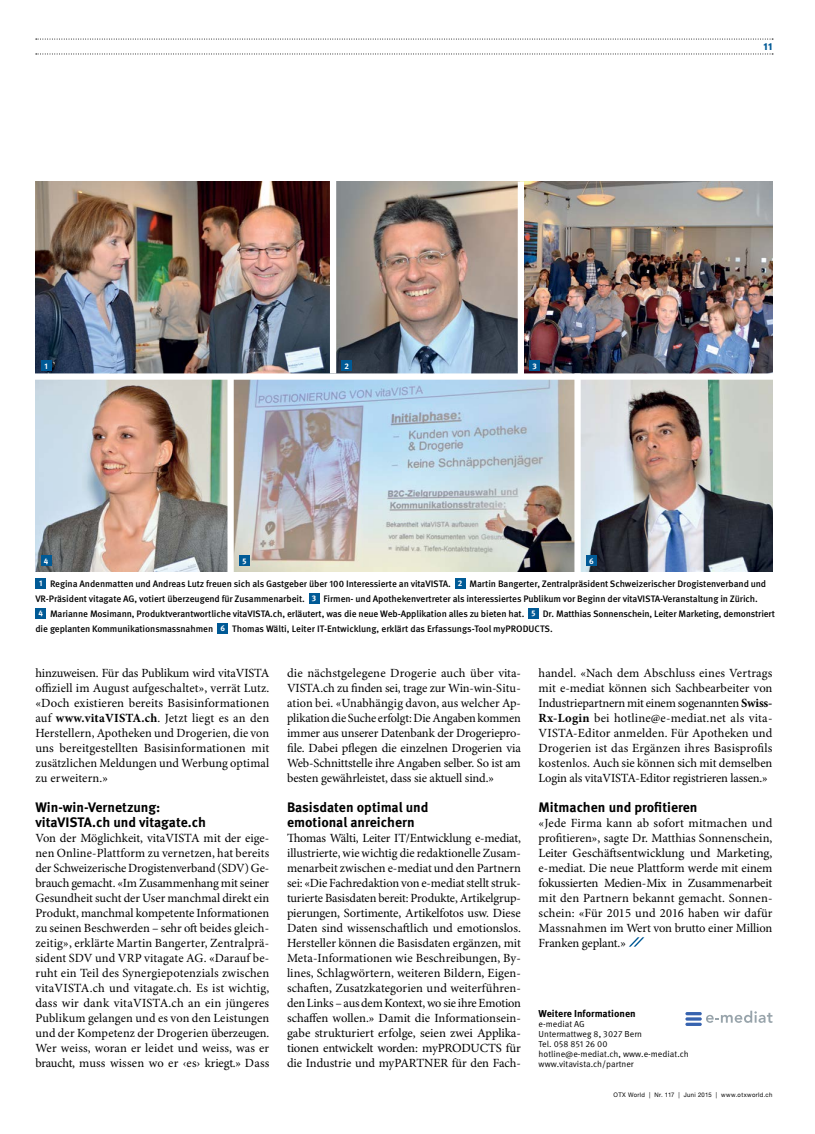
<style>
.page{position:relative;width:815px;height:1134px;background:#fff}
.page>*{position:absolute;margin:0;border:0;box-sizing:border-box;transform-origin:0 0}
.t1{font:700 13.75px/15px "Meta OT";color:#000}
.t2{font:12.5px/15px "Minion Pro";letter-spacing:-.01em;color:#000;text-align:justify}
.t3{font:700 10px "Meta OT";color:#000}
.t4{font:900 10px "Meta OT";color:#005a96}
.t5{font:500 9.38px "Meta OT";letter-spacing:-.01em;color:#000}
.t6{font:8.75px/10px "Meta OT Norm";color:#000}
.t7{font:700 8.12px "Meta OT";color:#fff}
.t8{font:6.25px "Helvetica Neue LT Pro";letter-spacing:.06em;color:#000;scale:.95 1}
.s1{font-weight:700;font-size:8.12px;color:#fff}
.s2{font-weight:700}
</style>
<div class="page">
<svg style="left:36px;top:39px;width:737px;height:1px"></svg>
<svg style="left:36px;top:54px;width:737px;height:1px"></svg>
<svg style="left:629px;top:937px;width:15px;height:10px"></svg>
<img style="left:35px;top:182px;width:737px;height:390px">
<div style="left:35px;top:578px;width:11px;height:11px;background:#005a96"></div>
<div style="left:455px;top:578px;width:11px;height:11px;background:#005a96"></div>
<div style="left:309px;top:593px;width:10px;height:11px;background:#005a96"></div>
<div style="left:35px;top:608px;width:11px;height:11px;background:#005a96"></div>
<div style="left:528px;top:608px;width:11px;height:11px;background:#005a96"></div>
<div style="left:217px;top:623px;width:11px;height:11px;background:#005a96"></div>
<div style="left:227px;top:377px;width:7px;height:197px;background:#fff"></div>
<div style="left:330px;top:174px;width:6px;height:199px;background:#fff"></div>
<div style="left:518px;top:182px;width:6px;height:195px;background:#fff"></div>
<div style="left:574px;top:373px;width:7px;height:201px;background:#fff"></div>
<div style="left:25px;top:373px;width:755px;height:7px;background:#fff"></div>
<div style="left:41px;top:361px;width:10px;height:10px;background:#005a96"></div>
<div style="left:41px;top:555px;width:10px;height:11px;background:#005a96"></div>
<div style="left:239px;top:555px;width:11px;height:11px;background:#005a96"></div>
<div style="left:586px;top:555px;width:11px;height:11px;background:#005a96"></div>
<div style="left:342px;top:361px;width:10px;height:10px;background:#005a96"></div>
<div style="left:529px;top:361px;width:11px;height:10px;background:#005a96"></div>
<hr style="left:685px;top:1023px;width:17px;height:3px;background:#3763af;border-radius:2px">
<svg style="left:685px;top:1017px;width:17px;height:4px"></svg>
<hr style="left:685px;top:1012px;width:17px;height:3px;background:#3763af;border-radius:2px">
<svg style="left:706px;top:1011px;width:66px;height:12px"></svg>
<p class="t7" style="left:44px;top:361px;width:5px">1</p>
<p class="t7" style="left:345px;top:361px;width:6px">2</p>
<p class="t7" style="left:532px;top:361px;width:6px">3</p>
<p class="t7" style="left:44px;top:556px;width:6px">4</p>
<p class="t7" style="left:242px;top:556px;width:6px">5</p>
<p class="t7" style="left:589px;top:556px;width:6px">6</p>
<p class="t4" style="left:763px;top:41px;width:10px">11</p>
<p class="t5" style="left:39px;top:578px;width:729px"><span class="s1">1</span> Regina Andenmatten und Andreas Lutz freuen sich als Gastgeber über 100 Interessierte an vitaVISTA. <span class="s1">2</span> Martin Bangerter, Zentralpräsident Schweizerischer Drogistenverband und</p>
<p class="t5" style="left:35px;top:593px;width:724px">VR-Präsident vitagate AG, votiert überzeugend für Zusammenarbeit. <span class="s1">3</span> Firmen- und Apothekenvertreter als interessiertes Publikum vor Beginn der vitaVISTA-Veranstaltung in Zürich.</p>
<p class="t5" style="left:38px;top:608px;width:738px"><span class="s1">4</span> Marianne Mosimann, Produktverantwortliche vitaVISTA.ch, erläutert, was die neue Web-Applikation alles zu bieten hat. <span class="s1">5</span> Dr. Matthias Sonnenschein, Leiter Marketing, demonstriert</p>
<p class="t5" style="left:35px;top:623px;width:519px">die geplanten Kommunikationsmassnahmen <span class="s1">6</span> Thomas Wälti, Leiter IT-Entwicklung, erklärt das Erfassungs-Tool myPRODUCTS.</p>
<p class="t2" style="left:35px;top:666px;width:235px">hinzuweisen. Für das Publikum wird vitaVISTA offiziell im August aufgeschaltet», verrät Lutz. «Doch existieren bereits Basisinformationen auf <span class="s2">www.vitaVISTA.ch</span>. Jetzt liegt es an den Herstellern, Apotheken und Drogerien, die von uns bereitgestellten Basisinformationen mit zusätzlichen Meldungen und Werbung optimal zu erweitern.»</p>
<p class="t1" style="left:35px;top:800px;width:172px">Win-win-Vernetzung: vitaVISTA.ch und vitagate.ch</p>
<p class="t2" style="left:35px;top:831px;width:235px">Von der Möglichkeit, vitaVISTA mit der eige&shy;nen Online-Plattform zu vernetzen, hat bereits der Schweizerische Drogistenverband (SDV) Ge&shy;brauch gemacht. «Im Zusammenhang mit seiner Gesundheit sucht der User manchmal direkt ein Produkt, manchmal kompetente Informationen zu seinen Beschwerden – sehr oft beides gleich&shy;zeitig», erklärte Martin Bangerter, Zentralprä&shy;sident SDV und VRP vitagate AG. «Darauf be&shy;ruht ein Teil des Synergiepotenzials zwischen vitaVISTA.ch und vitagate.ch. Es ist wichtig, dass wir dank vitaVISTA.ch an ein jüngeres Publikum gelangen und es von den Leistungen und der Kompetenz der Drogerien überzeugen.<br>Wer weiss, woran er leidet und weiss, was er braucht, muss wissen wo er ‹es› kriegt.» Dass</p>
<p class="t2" style="left:287px;top:666px;width:235px">die nächstgelegene Drogerie auch über vita-VISTA.ch zu finden sei, trage zur Win-win-Situ&shy;ation bei. «Unabhängig davon, aus welcher Ap&shy;plikation die Suche erfolgt: Die Angaben kommen immer aus unserer Datenbank der Drogeriepro&shy;file. Dabei pflegen die einzelnen Drogerien via Web-Schnittstelle ihre Angaben selber. So ist am besten gewährleistet, dass sie aktuell sind.»</p>
<p class="t1" style="left:287px;top:800px;width:143px">Basisdaten optimal und emotional anreichern</p>
<p class="t2" style="left:287px;top:831px;width:235px">Thomas Wälti, Leiter IT/Entwicklung e-mediat, illustrierte, wie wichtig die redaktionelle Zusam&shy;menarbeit zwischen e-mediat und den Partnern sei: «Die Fachredaktion von e-mediat stellt struk&shy;turierte Basisdaten bereit: Produkte, Artikelgrup&shy;pierungen, Sortimente, Artikelfotos usw. Diese Daten sind wissenschaftlich und emotionslos.<br>Hersteller können die Basisdaten ergänzen, mit Meta-Informationen wie Beschreibungen, By&shy;lines, Schlagwörtern, weiteren Bildern, Eigen&shy;schaften, Zusatzkategorien und weiterführen&shy;den Links – aus dem Kontext, wo sie ihre Emotion schaffen wollen.» Damit die Informationsein&shy;gabe strukturiert erfolge, seien zwei Applika&shy;tionen entwickelt worden: myPRODUCTS für die Industrie und myPARTNER für den Fach-</p>
<p class="t2" style="left:539px;top:666px;width:235px">handel. «Nach dem Abschluss eines Vertrags mit e-mediat können sich Sachbearbeiter von Industriepartnern mit einem sogenannten <span class="s2">Swiss-Rx-Login</span> bei hotline@e-mediat.net als vita-VISTA-Editor anmelden. Für Apotheken und Drogerien ist das Ergänzen ihres Basisprofils kostenlos. Auch sie können sich mit demselben Login als vitaVISTA-Editor registrieren lassen.»</p>
<p class="t1" style="left:539px;top:800px;width:160px">Mitmachen und profitieren</p>
<p class="t2" style="left:539px;top:816px;width:235px">«Jede Firma kann ab sofort mitmachen und profitieren», sagte Dr. Matthias Sonnenschein, Leiter Geschäftsentwicklung und Marketing, e-mediat. Die neue Plattform werde mit einem fokussierten Medien-Mix in Zusammenarbeit mit den Partnern bekannt gemacht. Sonnen&shy;schein: «Für 2015 und 2016 haben wir dafür Massnahmen im Wert von brutto einer Million Franken geplant.»</p>
<p class="t3" style="left:539px;top:1007px;width:99px">Weitere Informationen</p>
<p class="t6" style="left:539px;top:1019px;width:152px">e-mediat AG<br>Untermattweg 8, 3027 Bern<br>Tel. 058 851 26 00 hotline@e-mediat.ch, www.e-mediat.ch www.vitavista.ch/partner</p>
<p class="t8" style="left:614px;top:1091px;width:169px">OTX World | Nr. 117 | Juni 2015 | www.otxworld.ch</p>
</div>
